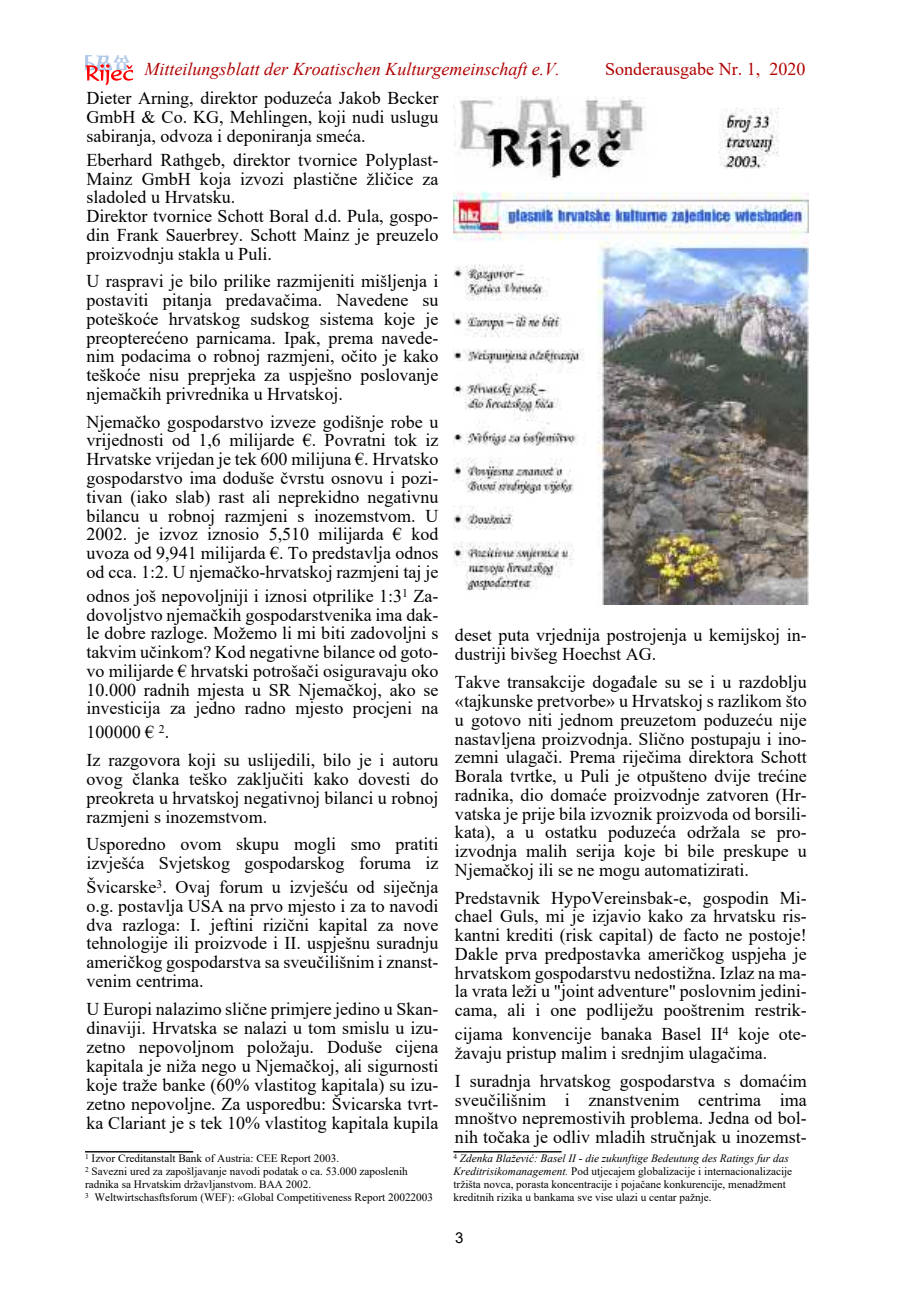
<style>
.page{position:relative;width:919px;height:1289px;background:#fff}
.page>*{position:absolute;margin:0;border:0;box-sizing:border-box;transform-origin:0 0}
.t1{font:18px/18.8px "Times New Roman";color:#000;text-align:justify}
.t2{font:italic 18px "Times New Roman";color:#b00000}
.t3{font:18px "Times New Roman";color:#b00000}
.t4{font:15px "Arial";color:#000}
.t5{font:11.25px/12.9px "Times New Roman";color:#000}
.s1{font-style:italic}
</style>
<div class="page">
<svg style="left:85px;top:55px;width:48px;height:30px"></svg>
<hr style="left:85px;top:1151px;width:108px;height:1px;background:#000">
<hr style="left:453px;top:1151px;width:108px;height:1px;background:#000">
<img style="left:453px;top:96px;width:355px;height:508px">
<p class="t2" style="left:145px;top:62px;width:417px">Mitteilungsblatt der Kroatischen Kulturgemeinschaft e.V.</p>
<p class="t3" style="left:605px;top:62px;width:202px">Sonderausgabe Nr. 1, 2020</p>
<p class="t1" style="left:87px;top:90px;width:353px">Dieter Arning, direktor poduzeća Jakob Becker GmbH &amp; Co. KG, Mehlingen, koji nudi uslugu sabiranja, odvoza i deponiranja smeća.</p>
<p class="t1" style="left:87px;top:152px;width:353px;text-align:left">Eberhard Rathgeb, direktor tvornice Polyplast-Mainz GmbH koja izvozi plastične žličice za sladoled u Hrvatsku.<br>Direktor tvornice Schott Boral d.d. Pula, gospo&shy;din Frank Sauerbrey. Schott Mainz je preuzelo proizvodnju stakla u Puli.</p>
<p class="t1" style="left:87px;top:274px;width:353px">U raspravi je bilo prilike razmijeniti mišljenja i postaviti pitanja predavačima. Navedene su poteškoće hrvatskog sudskog sistema koje je preopterećeno parnicama. Ipak, prema navede&shy;nim podacima o robnoj razmjeni, očito je kako teškoće nisu preprjeka za uspješno poslovanje njemačkih privrednika u Hrvatskoj.</p>
<p class="t1" style="left:87px;top:414px;width:353px">Njemačko gospodarstvo izveze godišnje robe u vrijednosti od 1,6 milijarde €. Povratni tok iz Hrvatske vrijedan je tek 600 milijuna €. Hrvatsko gospodarstvo ima doduše čvrstu osnovu i pozi&shy;tivan (iako slab) rast ali neprekidno negativnu bilancu u robnoj razmjeni s inozemstvom. U 2002. je izvoz iznosio 5,510 milijarda € kod uvoza od 9,941 milijarda €. To predstavlja odnos od cca. 1:2. U njemačko-hrvatskoj razmjeni taj je</p>
<p class="t1" style="left:87px;top:588px;width:353px">odnos još nepovoljniji i iznosi otprilike 1:3<sup>1</sup> Za&shy;dovoljstvo njemačkih gospodarstvenika ima dak&shy;le dobre razloge. Možemo li mi biti zadovoljni s takvim učinkom? Kod negativne bilance od goto&shy;vo milijarde € hrvatski potrošači osiguravaju oko 10.000 radnih mjesta u SR Njemačkoj, ako se investicija za jedno radno mjesto procjeni na</p>
<p class="t1" style="left:87px;top:720px;width:353px;line-height:27.8px">100000 € <sup>2</sup>.<br>Iz razgovora koji su uslijedili, bilo je i autoru</p>
<p class="t1" style="left:87px;top:771px;width:353px">ovog članka teško zaključiti kako dovesti do preokreta u hrvatskoj negativnoj bilanci u robnoj razmjeni s inozemstvom.</p>
<p class="t1" style="left:87px;top:836px;width:353px">Usporedno ovom skupu mogli smo pratiti izvješća Svjetskog gospodarskog foruma iz</p>
<p class="t1" style="left:87px;top:879px;width:353px">Švicarske<sup>3</sup>. Ovaj forum u izvješću od siječnja o.g. postavlja USA na prvo mjesto i za to navodi dva razloga: I. jeftini rizični kapital za nove tehnologije ili proizvode i II. uspješnu suradnju američkog gospodarstva sa sveučilišnim i znanst&shy;venim centrima.</p>
<p class="t1" style="left:87px;top:1000px;width:353px">U Europi nalazimo slične primjere jedino u Skan&shy;dinaviji. Hrvatska se nalazi u tom smislu u izu&shy;zetno nepovoljnom položaju. Doduše cijena kapitala je niža nego u Njemačkoj, ali sigurnosti koje traže banke (60% vlastitog kapitala) su izu&shy;zetno nepovoljne. Za usporedbu: Švicarska tvrt&shy;ka Clariant je s tek 10% vlastitog kapitala kupila</p>
<p class="t5" style="left:85px;top:1152px;width:349px"><sup>1</sup> Izvor Creditanstalt Bank of Austria: CEE Report 2003.<br><sup>2</sup> Savezni ured za zapošljavanje navodi podatak o ca. 53.000 zaposlenih radnika sa Hrvatskim državljanstvom. BAA 2002.<br><sup>3</sup> Weltwirtschasftsforum (WEF): «Global Competitiveness Report 20022003</p>
<p class="t1" style="left:455px;top:627px;width:353px">deset puta vrjednija postrojenja u kemijskoj in&shy;dustriji bivšeg Hoechst AG.</p>
<p class="t1" style="left:455px;top:674px;width:353px">Takve transakcije događale su se i u razdoblju «tajkunske pretvorbe» u Hrvatskoj s razlikom što u gotovo niti jednom preuzetom poduzeću nije nastavljena proizvodnja. Slično postupaju i ino&shy;zemni ulagači. Prema riječima direktora Schott Borala tvrtke, u Puli je otpušteno dvije trećine radnika, dio domaće proizvodnje zatvoren (Hr&shy;vatska je prije bila izvoznik proizvoda od borsili&shy;kata), a u ostatku poduzeća održala se pro&shy;izvodnja malih serija koje bi bile preskupe u Njemačkoj ili se ne mogu automatizirati.</p>
<p class="t1" style="left:455px;top:889px;width:353px">Predstavnik HypoVereinsbak-e, gospodin Mi&shy;chael Guls, mi je izjavio kako za hrvatsku ris&shy;kantni krediti (risk capital) de facto ne postoje!<br>Dakle prva predpostavka američkog uspjeha je hrvatskom gospodarstvu nedostižna. Izlaz na ma&shy;la vrata leži u "joint adventure" poslovnim jedini&shy;cama, ali i one podliježu pooštrenim restrik-</p>
<p class="t1" style="left:455px;top:1026px;width:353px">cijama konvencije banaka Basel II<sup>4</sup> koje ote&shy;žavaju pristup malim i srednjim ulagačima.</p>
<p class="t1" style="left:455px;top:1073px;width:353px">I suradnja hrvatskog gospodarstva s domaćim sveučilišnim i znanstvenim centrima ima mnoštvo nepremostivih problema. Jedna od bol&shy;nih točaka je odliv mladih stručnjak u inozemst-</p>
<p class="t5" style="left:453px;top:1152px;width:340px"><sup>4</sup> <span class="s1">Zdenka Blažević: Basel II - die zukunftige Bedeutung des Ratings fur das Kreditrisikomanagement.</span> Pod utjecajem globalizacije i internacionalizacije tržišta novca, porasta koncentracije i pojačane konkurencije, menadžment kreditnih rizika u bankama sve vise ulazi u centar pažnje.</p>
<p class="t4" style="left:455px;top:1231px;width:10px">3</p>
</div>
